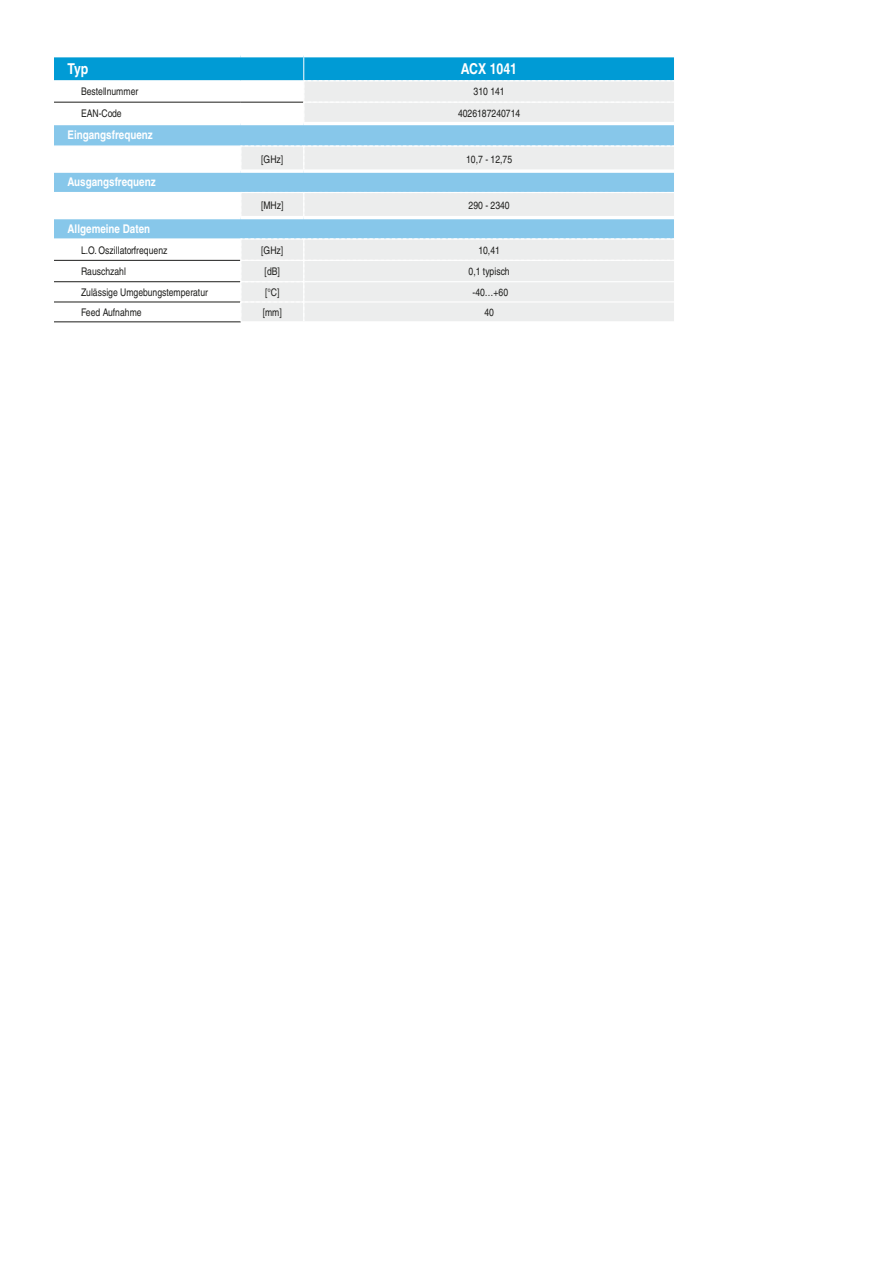
<style>
.page{position:relative;width:893px;height:1263px;background:#fff}
.page>*{position:absolute;margin:0;border:0;box-sizing:border-box;transform-origin:0 0}
.t1{font:700 condensed 15px "Helvetica LT Pro";color:#fff}
.t2{font:700 condensed 12px "Helvetica LT Pro";color:#fff}
.t3{font:condensed 10.5px "Helvetica LT Pro";color:#1d1d1b}
</style>
<div class="page">
<svg style="left:54px;top:125px;width:620px;height:113px;fill:#87c7ea"></svg>
<svg style="left:54px;top:56px;width:620px;height:66px"></svg>
<hr style="left:54px;top:145px;width:186px;height:2px;background:#fff">
<svg style="left:240px;top:145px;width:434px;height:24px;background:#ebedee"></svg>
<svg style="left:54px;top:169px;width:187px;height:4px"></svg>
<svg style="left:241px;top:169px;width:63px;height:4px"></svg>
<svg style="left:304px;top:169px;width:370px;height:4px"></svg>
<hr style="left:54px;top:192px;width:186px;height:1px;background:#fff">
<svg style="left:240px;top:191px;width:434px;height:25px;background:#e9eced"></svg>
<hr style="left:54px;top:216px;width:187px;height:3px;background:#fff">
<hr style="left:241px;top:216px;width:63px;height:3px;background:#fff">
<hr style="left:304px;top:216px;width:370px;height:3px;background:#fff">
<hr style="left:54px;top:260px;width:186px;height:1px;background:#1d1d1b">
<hr style="left:54px;top:281px;width:186px;height:1px;background:#1d1d1b">
<hr style="left:54px;top:302px;width:186px;height:1px;background:#1d1d1b">
<hr style="left:54px;top:322px;width:187px;height:1px;background:#1d1d1b">
<svg style="left:240px;top:238px;width:434px;height:83px;background:#eceeee"></svg>
<p class="t1" style="left:68px;top:59px;width:22px">Typ</p>
<p class="t1" style="left:461px;top:59px;width:58px">ACX 1041</p>
<p class="t3" style="left:81px;top:85px;width:59px">Bestellnummer</p>
<p class="t3" style="left:474px;top:85px;width:33px">310 141</p>
<p class="t3" style="left:81px;top:107px;width:42px">EAN-Code</p>
<p class="t3" style="left:458px;top:107px;width:64px">4026187240714</p>
<p class="t2" style="left:68px;top:128px;width:87px">Eingangsfrequenz</p>
<p class="t3" style="left:261px;top:153px;width:24px">[GHz]</p>
<p class="t3" style="left:466px;top:153px;width:47px">10,7 - 12,75</p>
<p class="t2" style="left:68px;top:175px;width:90px">Ausgangsfrequenz</p>
<p class="t3" style="left:261px;top:199px;width:24px">[MHz]</p>
<p class="t3" style="left:469px;top:199px;width:43px">290 - 2340</p>
<p class="t2" style="left:68px;top:221px;width:84px">Allgemeine Daten</p>
<p class="t3" style="left:81px;top:244px;width:88px">L.O. Oszillatorfrequenz</p>
<p class="t3" style="left:261px;top:244px;width:24px">[GHz]</p>
<p class="t3" style="left:478px;top:244px;width:23px">10,41</p>
<p class="t3" style="left:81px;top:265px;width:46px">Rauschzahl</p>
<p class="t3" style="left:265px;top:265px;width:17px">[dB]</p>
<p class="t3" style="left:469px;top:265px;width:43px">0,1 typisch</p>
<p class="t3" style="left:81px;top:286px;width:128px">Zulässige Umgebungstemperatur</p>
<p class="t3" style="left:265px;top:286px;width:16px">[°C]</p>
<p class="t3" style="left:472px;top:286px;width:37px">-40…+60</p>
<p class="t3" style="left:81px;top:306px;width:62px">Feed Aufnahme</p>
<p class="t3" style="left:263px;top:306px;width:21px">[mm]</p>
<p class="t3" style="left:484px;top:306px;width:11px">40</p>
</div>
